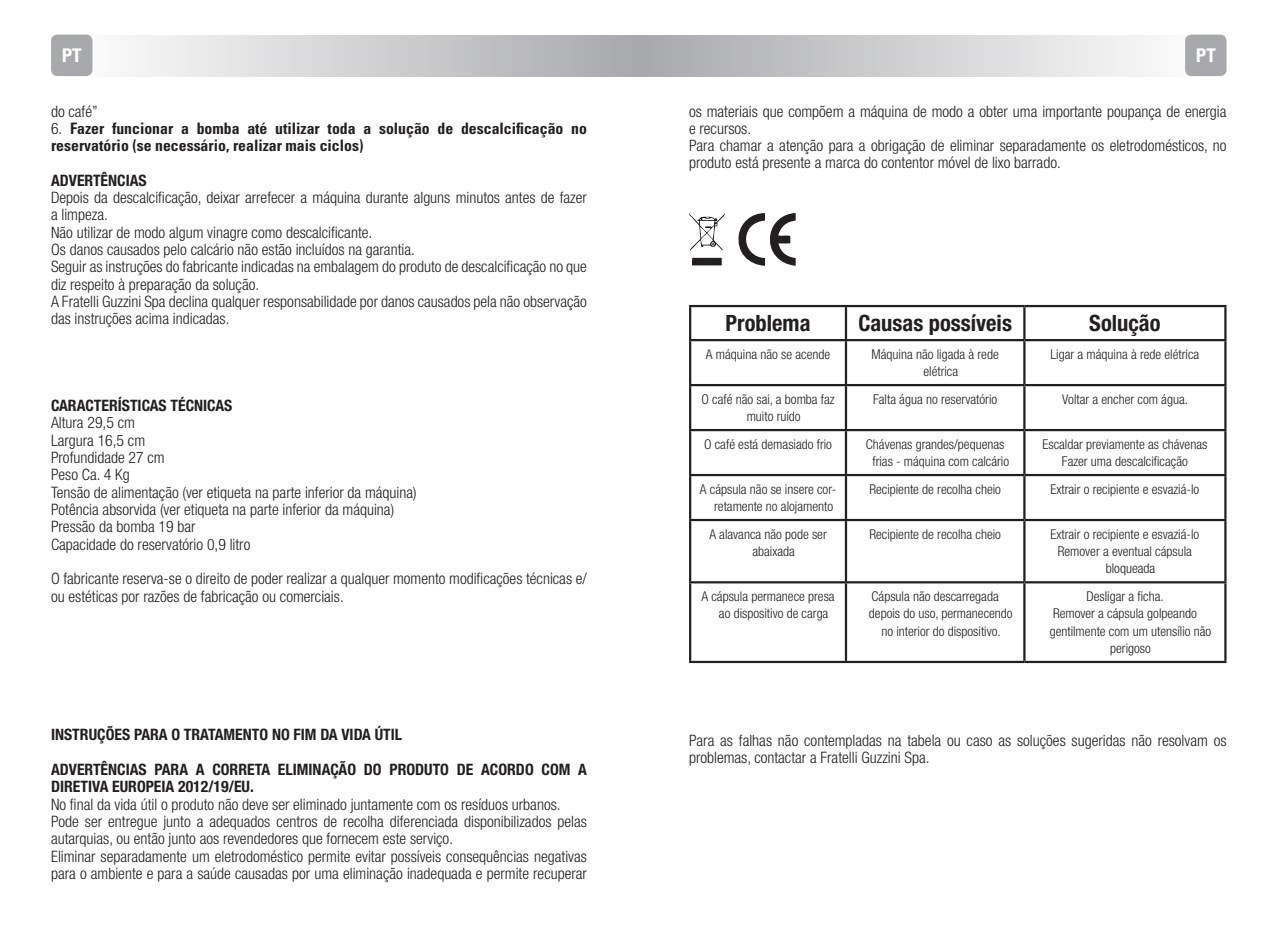
<style>
.page{position:relative;width:1276px;height:925px;background:#fff}
.page>*{position:absolute;margin:0;border:0;box-sizing:border-box;transform-origin:0 0}
.t1{font:700 condensed 22.5px "Helvetica Neue LT Std";color:#231f20}
.t2{font:700 condensed 18.9px "Univers";color:#fff}
.t3{font:300 condensed 15.75px/17.3px "Helvetica Neue LT Std";color:#231f20}
.t4{font:700 condensed 15.75px/17.3px "Helvetica Neue LT Std";color:#231f20}
.t5{font:700 condensed 15.75px/17.3px "Univers";color:#231f20}
.t6{font:300 condensed 13.5px/17.3px "Helvetica Neue LT Std";color:#231f20}
.s1{font-family:"Helvetica Neue LT Std";font-weight:300}
</style>
<div class="page">
<div style="left:72px;top:35px;width:566px;height:41px;background:linear-gradient(to right,#fdfdfd,#a8a9ad)"></div>
<div style="left:51px;top:35px;width:41px;height:41px;background:#a8a9ad;border-radius:6px"></div>
<div style="left:638px;top:35px;width:565px;height:41px;background:linear-gradient(to right,#a7a8ac,#fefefe)"></div>
<div style="left:1185px;top:35px;width:41px;height:41px;background:#a8a9ad;border-radius:6px"></div>
<svg style="left:738px;top:213px;width:57px;height:53px"></svg>
<svg style="left:692px;top:258px;width:30px;height:7px"></svg>
<svg style="left:689px;top:213px;width:36px;height:38px"></svg>
<hr style="left:689px;top:305px;width:157px;height:2px;background:#231f20">
<hr style="left:689px;top:307px;width:2px;height:32px;background:#231f20">
<hr style="left:846px;top:305px;width:178px;height:2px;background:#231f20">
<hr style="left:845px;top:307px;width:2px;height:32px;background:#231f20">
<hr style="left:1024px;top:305px;width:202px;height:2px;background:#231f20">
<hr style="left:1023px;top:307px;width:2px;height:32px;background:#231f20">
<hr style="left:1224px;top:307px;width:2px;height:32px;background:#231f20">
<hr style="left:689px;top:339px;width:157px;height:2px;background:#231f20">
<hr style="left:689px;top:341px;width:2px;height:43px;background:#231f20">
<hr style="left:846px;top:339px;width:178px;height:2px;background:#231f20">
<hr style="left:845px;top:341px;width:2px;height:43px;background:#231f20">
<hr style="left:1024px;top:339px;width:202px;height:2px;background:#231f20">
<hr style="left:1023px;top:341px;width:2px;height:43px;background:#231f20">
<hr style="left:1224px;top:341px;width:2px;height:43px;background:#231f20">
<hr style="left:689px;top:384px;width:157px;height:2px;background:#231f20">
<hr style="left:689px;top:386px;width:2px;height:43px;background:#231f20">
<hr style="left:846px;top:384px;width:178px;height:2px;background:#231f20">
<hr style="left:845px;top:386px;width:2px;height:43px;background:#231f20">
<hr style="left:1024px;top:384px;width:202px;height:2px;background:#231f20">
<hr style="left:1023px;top:386px;width:2px;height:43px;background:#231f20">
<hr style="left:1224px;top:386px;width:2px;height:43px;background:#231f20">
<hr style="left:689px;top:429px;width:157px;height:2px;background:#231f20">
<hr style="left:689px;top:431px;width:2px;height:43px;background:#231f20">
<hr style="left:846px;top:429px;width:178px;height:2px;background:#231f20">
<hr style="left:845px;top:431px;width:2px;height:43px;background:#231f20">
<hr style="left:1024px;top:429px;width:202px;height:2px;background:#231f20">
<hr style="left:1023px;top:431px;width:2px;height:43px;background:#231f20">
<hr style="left:1224px;top:431px;width:2px;height:43px;background:#231f20">
<hr style="left:689px;top:474px;width:157px;height:2px;background:#231f20">
<hr style="left:689px;top:476px;width:2px;height:43px;background:#231f20">
<hr style="left:846px;top:474px;width:178px;height:2px;background:#231f20">
<hr style="left:845px;top:476px;width:2px;height:43px;background:#231f20">
<hr style="left:1024px;top:474px;width:202px;height:2px;background:#231f20">
<hr style="left:1023px;top:476px;width:2px;height:43px;background:#231f20">
<hr style="left:1224px;top:476px;width:2px;height:43px;background:#231f20">
<hr style="left:689px;top:519px;width:157px;height:2px;background:#231f20">
<hr style="left:689px;top:521px;width:2px;height:60px;background:#231f20">
<hr style="left:846px;top:519px;width:178px;height:2px;background:#231f20">
<hr style="left:845px;top:521px;width:2px;height:60px;background:#231f20">
<hr style="left:1024px;top:519px;width:202px;height:2px;background:#231f20">
<hr style="left:1023px;top:521px;width:2px;height:60px;background:#231f20">
<hr style="left:1224px;top:521px;width:2px;height:60px;background:#231f20">
<hr style="left:689px;top:581px;width:157px;height:2px;background:#231f20">
<hr style="left:689px;top:583px;width:2px;height:78px;background:#231f20">
<hr style="left:846px;top:581px;width:178px;height:2px;background:#231f20">
<hr style="left:845px;top:583px;width:2px;height:78px;background:#231f20">
<hr style="left:1024px;top:581px;width:202px;height:2px;background:#231f20">
<hr style="left:1023px;top:583px;width:2px;height:78px;background:#231f20">
<hr style="left:1224px;top:583px;width:2px;height:78px;background:#231f20">
<hr style="left:689px;top:661px;width:157px;height:2px;background:#231f20">
<hr style="left:846px;top:661px;width:178px;height:2px;background:#231f20">
<hr style="left:1024px;top:661px;width:202px;height:2px;background:#231f20">
<p class="t2" style="left:62px;top:44px;width:21px">PT</p>
<p class="t3" style="left:51px;top:102px;width:48px">do café”</p>
<p class="t5" style="left:51px;top:119px;width:537px"><span class="s1">6.</span> Fazer funcionar a bomba até utilizar toda a solução de descalcificação no reservatório (se necessário, realizar mais ciclos)</p>
<p class="t4" style="left:51px;top:171px;width:97px">ADVERTÊNCIAS</p>
<p class="t3" style="left:51px;top:189px;width:537px">Depois da descalcificação, deixar arrefecer a máquina durante alguns minutos antes de fazer a limpeza.<br>Não utilizar de modo algum vinagre como descalcificante.<br>Os danos causados pelo calcário não estão incluídos na garantia.<br>Seguir as instruções do fabricante indicadas na embalagem do produto de descalcificação no que diz respeito à preparação da solução.<br>A Fratelli Guzzini Spa declina qualquer responsabilidade por danos causados pela não observação das instruções acima indicadas.</p>
<p class="t4" style="left:51px;top:397px;width:183px">CARACTERÍSTICAS TÉCNICAS</p>
<p class="t3" style="left:51px;top:414px;width:367px">Altura 29,5 cm<br>Largura 16,5 cm<br>Profundidade 27 cm<br>Peso Ca. 4 Kg<br>Tensão de alimentação (ver etiqueta na parte inferior da máquina)<br>Potência absorvida (ver etiqueta na parte inferior da máquina)<br>Pressão da bomba 19 bar<br>Capacidade do reservatório 0,9 litro</p>
<p class="t3" style="left:51px;top:570px;width:537px">O fabricante reserva-se o direito de poder realizar a qualquer momento modificações técnicas e/ ou estéticas por razões de fabricação ou comerciais.</p>
<p class="t4" style="left:51px;top:726px;width:352px">INSTRUÇÕES PARA O TRATAMENTO NO FIM DA VIDA ÚTIL</p>
<p class="t4" style="left:51px;top:760px;width:537px">ADVERTÊNCIAS PARA A CORRETA ELIMINAÇÃO DO PRODUTO DE ACORDO COM A<br>DIRETIVA EUROPEIA 2012/19/EU.</p>
<p class="t3" style="left:51px;top:795px;width:537px">No final da vida útil o produto não deve ser eliminado juntamente com os resíduos urbanos.<br>Pode ser entregue junto a adequados centros de recolha diferenciada disponibilizados pelas autarquias, ou então junto aos revendedores que fornecem este serviço.<br>Eliminar separadamente um eletrodoméstico permite evitar possíveis consequências negativas para o ambiente e para a saúde causadas por uma eliminação inadequada e permite recuperar</p>
<p class="t2" style="left:1195px;top:44px;width:21px">PT</p>
<p class="t3" style="left:689px;top:102px;width:539px">os materiais que compõem a máquina de modo a obter uma importante poupança de energia e recursos.<br>Para chamar a atenção para a obrigação de eliminar separadamente os eletrodomésticos, no produto está presente a marca do contentor móvel de lixo barrado.</p>
<h1 class="t1" style="left:725px;top:309px;width:86px">Problema</h1>
<h1 class="t1" style="left:858px;top:309px;width:155px">Causas possíveis</h1>
<h1 class="t1" style="left:1089px;top:309px;width:73px">Solução</h1>
<p class="t6" style="left:706px;top:345px;width:126px">A máquina não se acende</p>
<p class="t6" style="left:923px;top:345px;width:77px;text-indent:-52px">Máquina não ligada à rede elétrica</p>
<p class="t6" style="left:1050px;top:345px;width:150px">Ligar a máquina à rede elétrica</p>
<p class="t6" style="left:746px;top:390px;width:89px;text-indent:-45px">O café não sai, a bomba faz muito ruído</p>
<p class="t6" style="left:873px;top:390px;width:126px">Falta água no reservatório</p>
<p class="t6" style="left:1062px;top:390px;width:127px">Voltar a encher com água.</p>
<p class="t6" style="left:704px;top:435px;width:129px">O café está demasiado frio</p>
<p class="t6" style="left:866px;top:435px;width:145px;text-align:center">Chávenas grandes/pequenas frias - máquina com calcário</p>
<p class="t6" style="left:1042px;top:435px;width:166px;text-align:center">Escaldar previamente as chávenas<br>Fazer uma descalcificação</p>
<p class="t6" style="left:700px;top:480px;width:138px;text-align:right">A cápsula não se insere cor&shy;retamente no alojamento</p>
<p class="t6" style="left:869px;top:480px;width:133px">Recipiente de recolha cheio</p>
<p class="t6" style="left:1050px;top:480px;width:150px">Extrair o recipiente e esvaziá-lo</p>
<p class="t6" style="left:752px;top:525px;width:76px;text-indent:-43px">A alavanca não pode ser abaixada</p>
<p class="t6" style="left:869px;top:525px;width:133px">Recipiente de recolha cheio</p>
<p class="t6" style="left:1050px;top:525px;width:150px">Extrair o recipiente e esvaziá-lo</p>
<p class="t6" style="left:1057px;top:542px;width:136px">Remover a eventual cápsula</p>
<p class="t6" style="left:1105px;top:560px;width:51px">bloqueada</p>
<p class="t6" style="left:719px;top:587px;width:117px;text-indent:-18px">A cápsula permanece presa ao dispositivo de carga</p>
<p class="t6" style="left:871px;top:587px;width:129px">Cápsula não descarregada</p>
<p class="t6" style="left:869px;top:605px;width:145px">depois do uso, permanecendo</p>
<p class="t6" style="left:881px;top:622px;width:121px">no interior do dispositivo.</p>
<p class="t6" style="left:1086px;top:587px;width:79px">Desligar a ficha.</p>
<p class="t6" style="left:1053px;top:605px;width:145px">Remover a cápsula golpeando</p>
<p class="t6" style="left:1049px;top:622px;width:163px">gentilmente com um utensílio não</p>
<p class="t6" style="left:1110px;top:639px;width:42px">perigoso</p>
<p class="t3" style="left:689px;top:732px;width:539px">Para as falhas não contempladas na tabela ou caso as soluções sugeridas não resolvam os problemas, contactar a Fratelli Guzzini Spa.</p>
</div>
